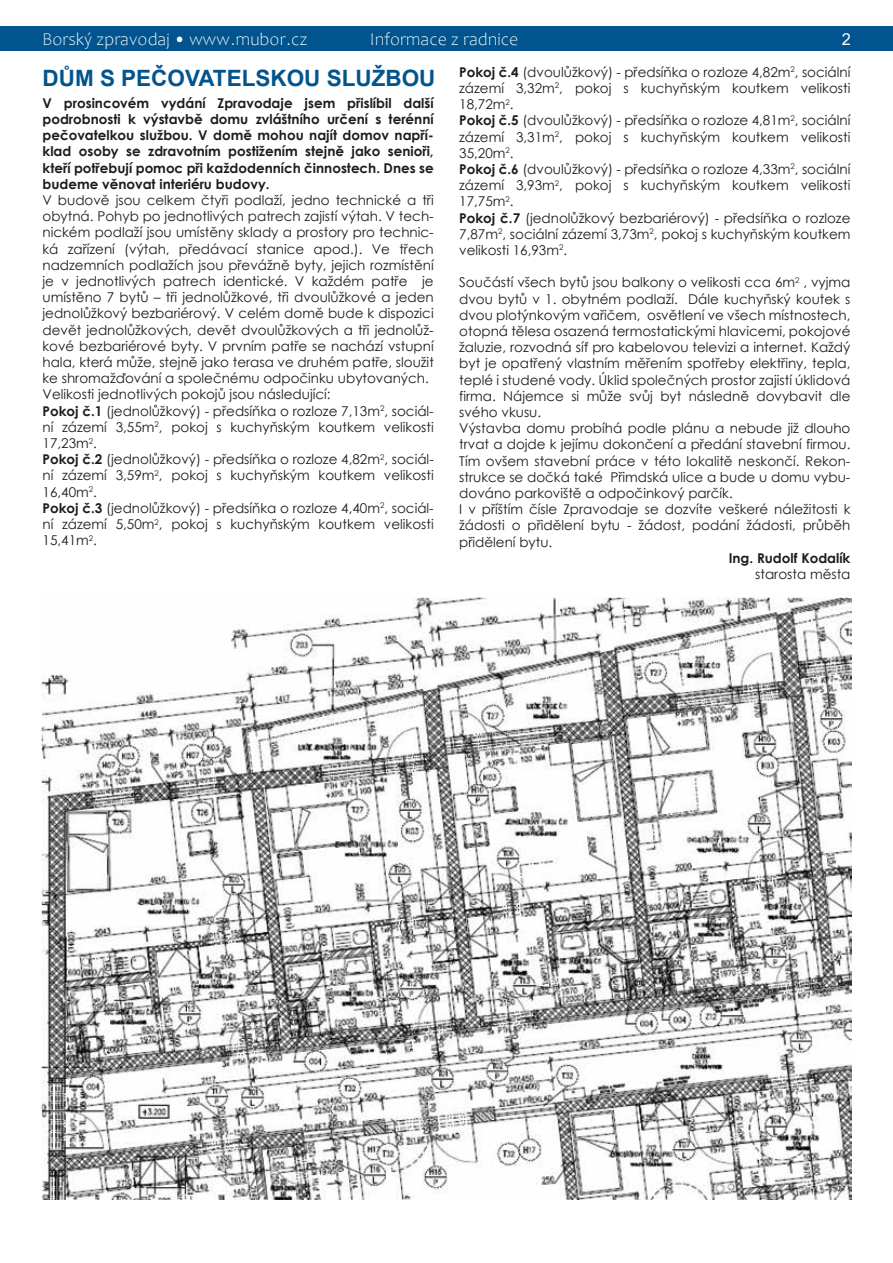
<style>
.page{position:relative;width:893px;height:1263px;background:#fff}
.page>*{position:absolute;margin:0;border:0;box-sizing:border-box;transform-origin:0 0}
.t1{font:700 22.5px "Arial";color:#01548d}
.t2{font:300 18px "Candara";color:#fff}
.t3{font:16.5px "Arial";color:#fff}
.t4{font:13.5px/16.2px "Century Gothic";color:#1d1d1b}
.t5{font:700 13.5px/16.2px "Century Gothic";color:#1d1d1b;text-align:justify}
.s1{font-weight:700}
</style>
<div class="page">
<img style="left:42px;top:597px;width:809px;height:602px">
<div style="left:0;top:27px;width:893px;height:24px;background:#01548d"></div>
<h2 class="t2" style="left:42px;top:29px;width:267px">Borský zpravodaj • www.mubor.cz</h2>
<h2 class="t2" style="left:370px;top:29px;width:150px">Informace z radnice</h2>
<p class="t3" style="left:842px;top:28px;width:11px">2</p>
<h1 class="t1" style="left:43px;top:63px;width:394px">DŮM S PEČOVATELSKOU SLUŽBOU</h1>
<p class="t5" style="left:43px;top:94px;width:393px">V prosincovém vydání Zpravodaje jsem přislíbil další podrobnosti k výstavbě domu zvláštního určení s terénní pečovatelkou službou. V domě mohou najít domov napří&shy;klad osoby se zdravotním postižením stejně jako senioři, kteří potřebují pomoc při každodenních činnostech. Dnes se budeme věnovat interiéru budovy.</p>
<p class="t4" style="left:43px;top:192px;width:393px">V budově jsou celkem čtyři podlaží, jedno technické a tři obytná. Pohyb po jednotlivých patrech zajistí výtah. V tech&shy;nickém podlaží jsou umístěny sklady a prostory pro technic&shy;ká zařízení (výtah, předávací stanice apod.). Ve třech nadzemních podlažích jsou převážně byty, jejich rozmístění je v jednotlivých patrech identické. V každém patře je umístěno 7 bytů – tři jednolůžkové, tři dvoulůžkové a jeden jednolůžkový bezbariérový. V celém domě bude k dispozici devět jednolůžkových, devět dvoulůžkových a tři jednolůž&shy;kové bezbariérové byty. V prvním patře se nachází vstupní hala, která může, stejně jako terasa ve druhém patře, sloužit ke shromažďování a společnému odpočinku ubytovaných.<br>Velikosti jednotlivých pokojů jsou následující:<br><span class="s1">Pokoj č.1</span> (jednolůžkový) - předsíňka o rozloze 7,13m<sup>2</sup>, sociál&shy;ní zázemí 3,55m<sup>2</sup>, pokoj s kuchyňským koutkem velikosti 17,23m<sup>2</sup>.<br><span class="s1">Pokoj č.2</span> (jednolůžkový) - předsíňka o rozloze 4,82m<sup>2</sup>, sociál&shy;ní zázemí 3,59m<sup>2</sup>, pokoj s kuchyňským koutkem velikosti 16,40m<sup>2</sup>.<br><span class="s1">Pokoj č.3</span> (jednolůžkový) - předsíňka o rozloze 4,40m<sup>2</sup>, sociál&shy;ní zázemí 5,50m<sup>2</sup>, pokoj s kuchyňským koutkem velikosti 15,41m<sup>2</sup>.</p>
<p class="t4" style="left:459px;top:64px;width:393px"><span class="s1">Pokoj č.4</span> (dvoulůžkový) - předsíňka o rozloze 4,82m<sup>2</sup>, sociální zázemí 3,32m<sup>2</sup>, pokoj s kuchyňským koutkem velikosti 18,72m<sup>2</sup>.<br><span class="s1">Pokoj č.5</span> (dvoulůžkový) - předsíňka o rozloze 4,81m<sup>2</sup>, sociální zázemí 3,31m<sup>2</sup>, pokoj s kuchyňským koutkem velikosti 35,20m<sup>2</sup>.<br><span class="s1">Pokoj č.6</span> (dvoulůžkový) - předsíňka o rozloze 4,33m<sup>2</sup>, sociální zázemí 3,93m<sup>2</sup>, pokoj s kuchyňským koutkem velikosti 17,75m<sup>2</sup>.<br><span class="s1">Pokoj č.7</span> (jednolůžkový bezbariérový) - předsíňka o rozloze 7,87m<sup>2</sup>, sociální zázemí 3,73m<sup>2</sup>, pokoj s kuchyňským koutkem velikosti 16,93m<sup>2</sup>.</p>
<p class="t4" style="left:459px;top:274px;width:393px">Součástí všech bytů jsou balkony o velikosti cca 6m<sup>2</sup> , vyjma dvou bytů v 1. obytném podlaží. Dále kuchyňský koutek s dvou plotýnkovým vařičem, osvětlení ve všech místnostech, otopná tělesa osazená termostatickými hlavicemi, pokojové žaluzie, rozvodná síť pro kabelovou televizi a internet. Každý byt je opatřený vlastním měřením spotřeby elektřiny, tepla, teplé i studené vody. Úklid společných prostor zajistí úklidová firma. Nájemce si může svůj byt následně dovybavit dle svého vkusu.<br>Výstavba domu probíhá podle plánu a nebude již dlouho trvat a dojde k jejímu dokončení a předání stavební firmou.<br>Tím ovšem stavební práce v této lokalitě neskončí. Rekon&shy;strukce se dočká také Přimdská ulice a bude u domu vybu&shy;dováno parkoviště a odpočinkový parčík.<br>I v příštím čísle Zpravodaje se dozvíte veškeré náležitosti k žádosti o přidělení bytu - žádost, podání žádosti, průběh přidělení bytu.</p>
<p class="t5" style="left:729px;top:549px;width:123px">Ing. Rudolf Kodalík</p>
<p class="t4" style="left:755px;top:566px;width:97px">starosta města</p>
</div>
